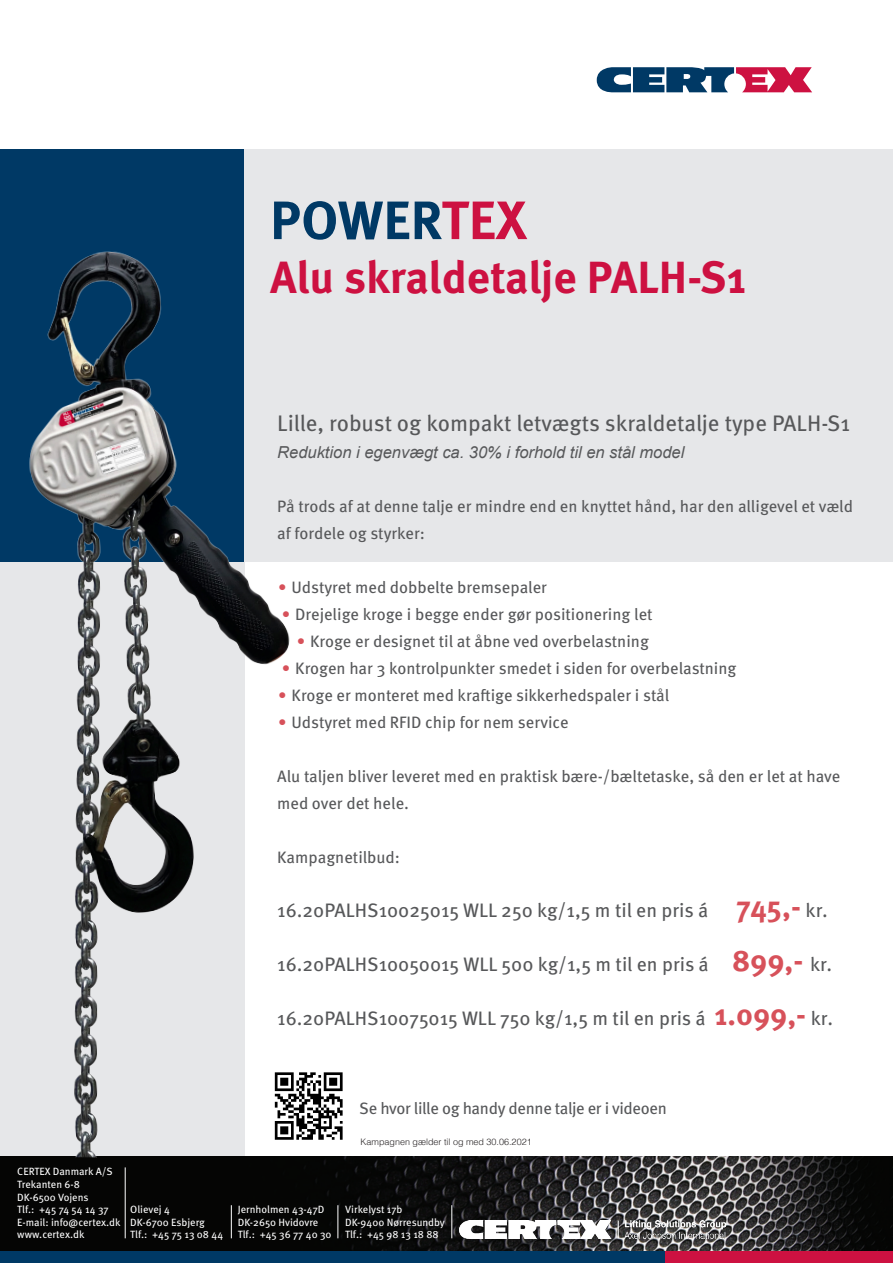
<style>
.page{position:relative;width:893px;height:1263px;background:#fff}
.page>*{position:absolute;margin:0;border:0;box-sizing:border-box;transform-origin:0 0}
.t1{font:700 54px "Meta Pro";color:#003965}
.t2{font:700 45px "Meta Pro";letter-spacing:-.005em;color:#cd1141}
.t3{font:22.5px "Meta Pro";letter-spacing:-.005em;color:#57585a}
.t4{font:19.5px "Meta Pro";color:#57585a}
.t5{font:16.5px/27px "Meta Pro";color:#57585a}
.t6{font:italic 16.5px "Arial";color:#57585a}
.t7{font:16.5px "Meta Pro";letter-spacing:-.02em;color:#57585a}
.t8{font:10.5px/12.6px "Meta Pro";color:#fff}
.t9{font:300 9px "Helvetica LT Com";color:#231f20}
.s1{color:#cd1141}
.s2{font-weight:700;color:#d7515a}
.s3{font-weight:700;font-size:30px;color:#d7515a}
</style>
<div class="page">
<div style="left:0;top:149px;width:245px;height:413px;background:#003965"></div>
<div style="left:245px;top:149px;width:648px;height:413px;background:#e6e7e9"></div>
<svg style="left:597px;top:67px;width:215px;height:25px"></svg>
<img style="left:0;top:1157px;width:893px;height:94px">
<div style="left:0;top:1251px;width:666px;height:12px;background:#003965"></div>
<div style="left:666px;top:1251px;width:227px;height:12px;background:#cd1141"></div>
<hr style="left:451px;top:1205px;width:1px;height:33px;background:#fff">
<hr style="left:125px;top:1167px;width:1px;height:71px;background:#fff">
<hr style="left:338px;top:1205px;width:1px;height:33px;background:#fff">
<hr style="left:231px;top:1205px;width:1px;height:33px;background:#fff">
<img style="left:459px;top:1220px;width:267px;height:18px">
<svg style="left:618px;top:1220px;width:1px;height:18px"></svg>
<img style="left:0;top:225px;width:294px;height:934px">
<img style="left:271px;top:1069px;width:72px;height:75px">
<p class="t1" style="left:270px;top:178px;width:258px">POWER<span class="s1">TEX</span></p>
<p class="t2" style="left:270px;top:242px;width:478px">Alu skraldetalje PALH-S1</p>
<p class="t3" style="left:277px;top:406px;width:575px">Lille, robust og kompakt letvægts skraldetalje type PALH-S1</p>
<p class="t6" style="left:277px;top:442px;width:409px">Reduktion i egenvægt ca. 30% i forhold til en stål model</p>
<p class="t5" style="left:277px;top:492px;width:577px">På trods af at denne talje er mindre end en knyttet hånd, har den alligevel et væld af fordele og styrker:</p>
<p class="t5" style="left:277px;top:573px;width:271px"><span class="s2">∙</span> Udstyret med dobbelte bremsepaler</p>
<p class="t5" style="left:281px;top:600px;width:373px"><span class="s2">∙</span> Drejelige kroge i begge ender gør positionering let</p>
<p class="t5" style="left:296px;top:627px;width:355px"><span class="s2">∙</span> Kroge er designet til at åbne ved overbelastning</p>
<p class="t5" style="left:281px;top:654px;width:457px"><span class="s2">∙</span> Krogen har 3 kontrolpunkter smedet i siden for overbelastning</p>
<p class="t5" style="left:277px;top:681px;width:394px"><span class="s2">∙</span> Kroge er monteret med kraftige sikkerhedspaler i stål</p>
<p class="t5" style="left:277px;top:708px;width:293px"><span class="s2">∙</span> Udstyret med RFID chip for nem service</p>
<p class="t5" style="left:277px;top:762px;width:565px">Alu taljen bliver leveret med en praktisk bære-/bæltetaske, så den er let at have med over det hele.</p>
<p class="t5" style="left:277px;top:843px;width:124px">Kampagnetilbud:</p>
<p class="t4" style="left:277px;top:895px;width:552px">16.20PALHS10025015 WLL 250 kg/1,5 m til en pris á <span class="s3">745,-</span> kr.</p>
<p class="t4" style="left:277px;top:949px;width:556px">16.20PALHS10050015 WLL 500 kg/1,5 m til en pris á <span class="s3">899,-</span> kr.</p>
<p class="t4" style="left:277px;top:1003px;width:557px">16.20PALHS10075015 WLL 750 kg/1,5 m til en pris á <span class="s3">1.099,-</span> kr.</p>
<p class="t8" style="left:17px;top:1165px;width:105px">CERTEX Danmark A/S<br>Trekanten 6-8<br>DK-6500 Vojens<br>Tlf.: +45 74 54 14 37<br>E-mail: info@certex.dk www.certex.dk</p>
<p class="t7" style="left:359px;top:1096px;width:309px">Se hvor lille og handy denne talje er i videoen</p>
<p class="t9" style="left:361px;top:1136px;width:173px">Kampagnen gælder til og med 30.06.2021</p>
<p class="t8" style="left:130px;top:1202px;width:94px">Olievej 4<br>DK-6700 Esbjerg<br>Tlf.: +45 75 13 08 44</p>
<p class="t8" style="left:345px;top:1202px;width:101px">Virkelyst 17b<br>DK-9400 Nørresundby<br>Tlf.: +45 98 13 18 88</p>
<p class="t8" style="left:238px;top:1202px;width:95px">Jernholmen 43-47D<br>DK-2650 Hvidovre<br>Tlf.: +45 36 77 40 30</p>
</div>
